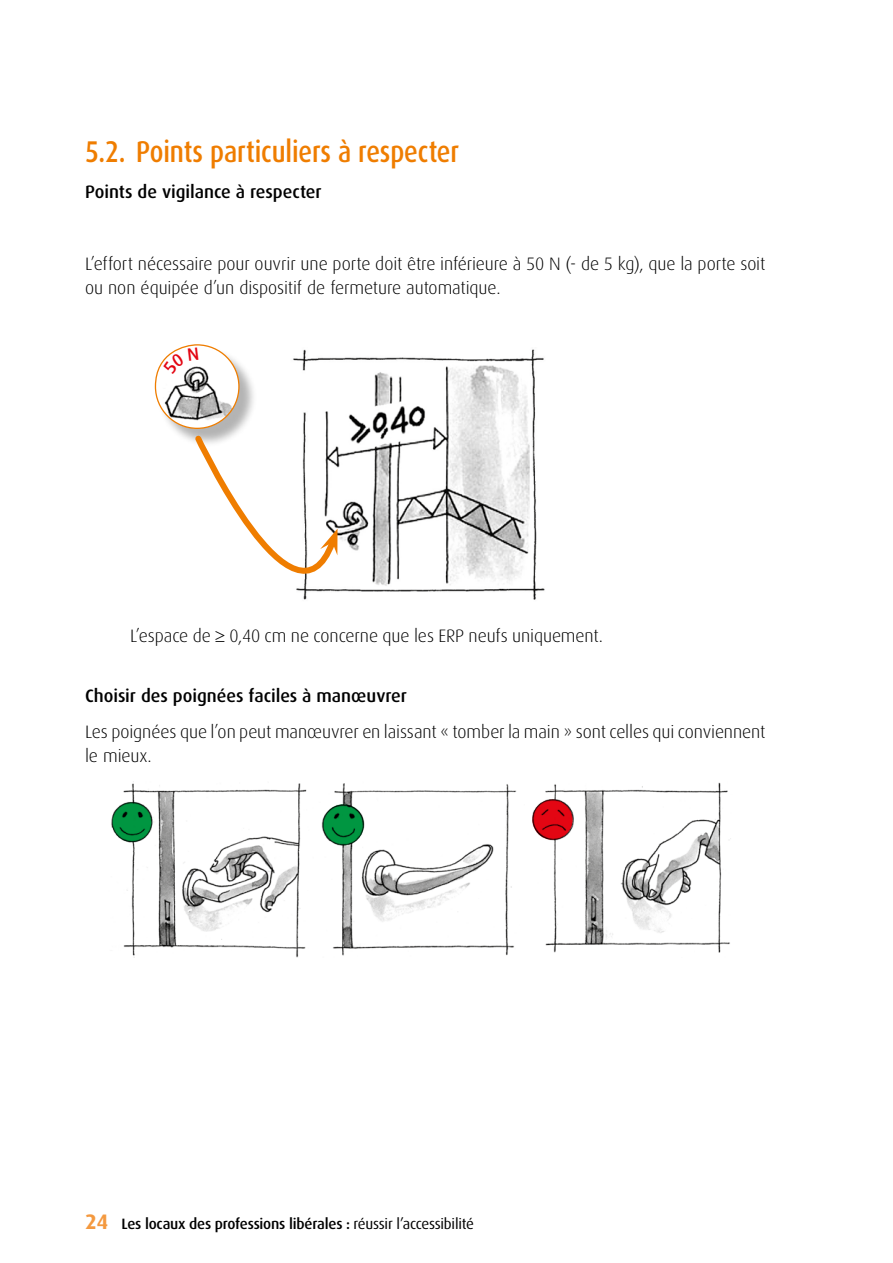
<style>
.page{position:relative;width:893px;height:1263px;background:#fff}
.page>*{position:absolute;margin:0;border:0;box-sizing:border-box;transform-origin:0 0}
.t1{font:500 30px "Dax";letter-spacing:-.005em;color:#ef7d00;scale:.85 1}
.t2{font:300 18px/24px "Dax";letter-spacing:-.005em;color:#000}
.t3{font:500 18px "Dax";letter-spacing:-.005em;color:#000}
.t4{font:500 15px "Dax OT";letter-spacing:-.015em;color:#000}
.s1{font-family:"Dax";font-weight:700;font-size:21px;color:#f4993f}
.s2{font-weight:400}
</style>
<div class="page">
<img style="left:293px;top:349px;width:252px;height:251px">
<img style="left:111px;top:781px;width:620px;height:177px">
<div style="left:157px;top:347px;width:101px;height:100px;background:#000;opacity:.3"></div>
<img style="left:155px;top:345px;width:84px;height:83px;border-radius:42px">
<svg style="left:192px;top:433px;width:148px;height:167px"></svg>
<svg style="left:112px;top:802px;width:40px;height:40px"></svg>
<svg style="left:323px;top:804px;width:41px;height:41px"></svg>
<svg style="left:532px;top:799px;width:41px;height:41px"></svg>
<svg style="left:163px;top:348px;width:35px;height:26px"></svg>
<h1 class="t1" style="left:85px;top:135px;width:442px">5.2. Points particuliers à respecter</h1>
<p class="t3" style="left:85px;top:182px;width:238px">Points de vigilance à respecter</p>
<p class="t2" style="left:85px;top:252px;width:682px">L’effort nécessaire pour ouvrir une porte doit être inférieure à 50 N (- de 5 kg), que la porte soit ou non équipée d’un dispositif de fermeture automatique.</p>
<p class="t2" style="left:130px;top:624px;width:474px">L’espace de ≥ 0,40 cm ne concerne que les ERP neufs uniquement.</p>
<p class="t3" style="left:85px;top:686px;width:323px">Choisir des poignées faciles à manœuvrer</p>
<p class="t2" style="left:85px;top:720px;width:682px">Les poignées que l’on peut manœuvrer en laissant « tomber la main » sont celles qui conviennent le mieux.</p>
<p class="t4" style="left:85px;top:1215px;width:390px"><span class="s1">24</span> Les locaux des professions libérales : <span class="s2">réussir l’accessibilité</span></p>
</div>
